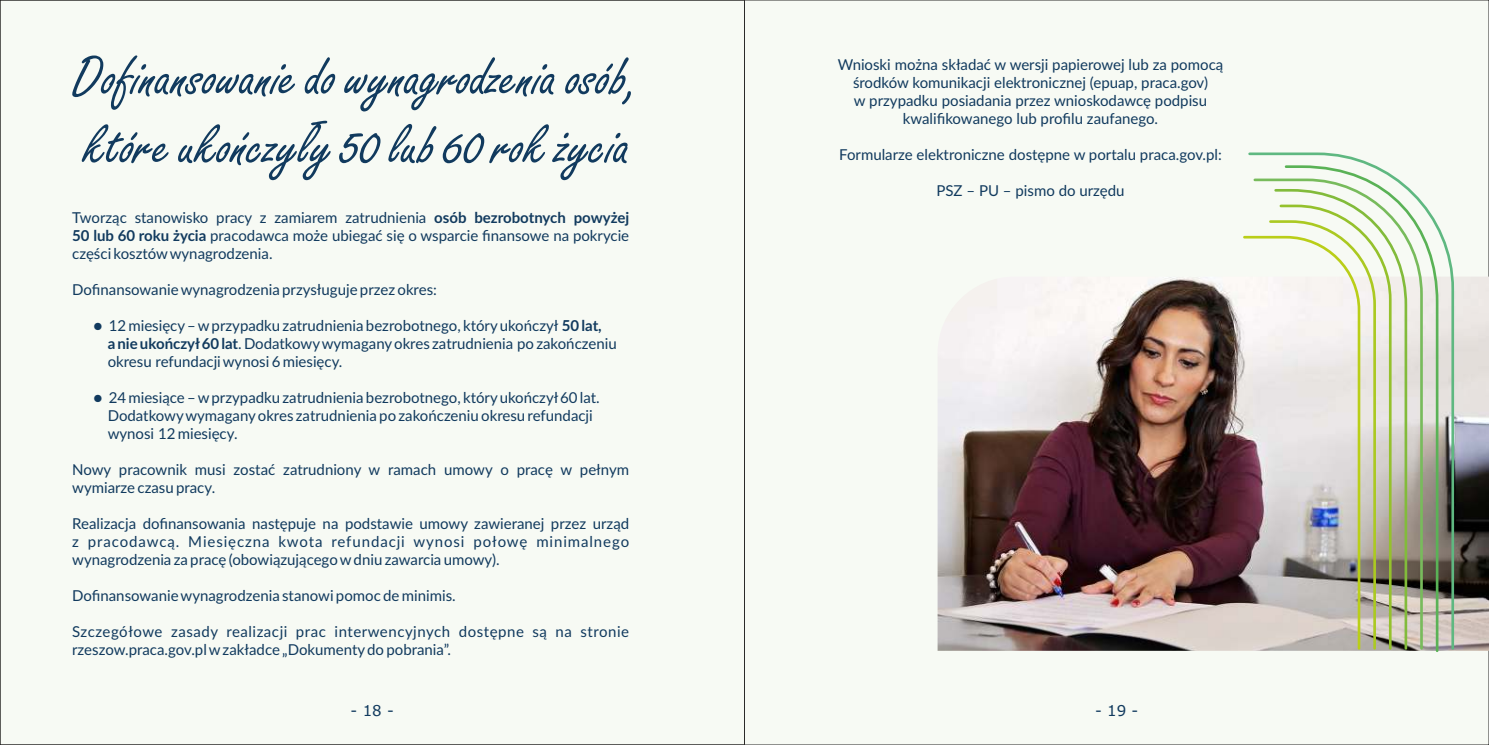
<style>
.page{position:relative;width:1489px;height:745px;background:#fff}
.page>*{position:absolute;margin:0;border:0;box-sizing:border-box;transform-origin:0 0}
.t1{font:58px/68.6px "Freeport";color:#113a5e}
.t2{font:15px/18px "Lato";color:#113a5e}
.t3{font:15px/18px "Lato";letter-spacing:.03em;color:#113a5e}
.t4{font:15px "Verdana";color:#113a5e}
.s1{font-weight:700}
</style>
<div class="page">
<div style="left:2px;top:2px;width:1484px;height:740px;background:#f7faf4"></div>
<img style="left:937px;top:276px;width:551px;height:374px">
<svg style="left:1241px;top:234px;width:5px;height:416px"></svg>
<svg style="left:1246px;top:151px;width:209px;height:499px"></svg>
<svg style="left:1278px;top:203px;width:114px;height:447px"></svg>
<h1 class="t1" style="left:72px;top:49px;width:567px">Dofinansowanie do wynagrodzenia osób, które ukończyły 50 lub 60 rok życia</h1>
<p class="t2" style="left:72px;top:209px;width:558px;text-align:justify">Tworząc stanowisko pracy z zamiarem zatrudnienia <span class="s1">osób bezrobotnych powyżej 50 lub 60 roku życia</span> pracodawca może ubiegać się o wsparcie finansowe na pokrycie części kosztówwynagrodzenia.</p>
<p class="t2" style="left:72px;top:281px;width:366px">Dofinansowanie wynagrodzenia przysługuje przez okres:</p>
<p class="t2" style="left:108px;top:317px;width:510px;text-indent:-14px">● 12 miesięcy– wprzypadku zatrudnienia bezrobotnego, któryukończył <span class="s1">50 lat,<br>a nie ukończył60 lat</span>. Dodatkowywymaganyokres zatrudnienia po zakończeniu okresu refundacji wynosi 6 miesięcy.</p>
<p class="t2" style="left:108px;top:389px;width:493px;text-indent:-14px">● 24 miesiące – wprzypadku zatrudnienia bezrobotnego, któryukończył60 lat.<br>Dodatkowywymaganyokres zatrudnienia po zakończeniu okresu refundacji wynosi 12 miesięcy.</p>
<p class="t2" style="left:72px;top:461px;width:558px">Nowy pracownik musi zostać zatrudniony w ramach umowy o pracę w pełnym wymiarze czasu pracy.</p>
<p class="t2" style="left:72px;top:515px;width:558px;text-align:justify">Realizacja dofinansowania następuje na podstawie umowy zawieranej przez urząd z pracodawcą. Miesięczna kwota refundacji wynosi połowę minimalnego wynagrodzenia za pracę (obowiązującego wdniu zawarcia umowy).</p>
<p class="t2" style="left:72px;top:587px;width:385px">Dofinansowanie wynagrodzenia stanowi pomoc de minimis.</p>
<p class="t3" style="left:72px;top:623px;width:558px">Szczegółowe zasady realizacji prac interwencyjnych dostępne są na stronie rzeszow.praca.gov.pl wzakładce „Dokumentydo pobrania”.</p>
<p class="t2" style="left:837px;top:57px;width:387px;text-align:center">Wnioski można składać w wersji papierowej lub za pomocą środków komunikacji elektronicznej (epuap, praca.gov)<br>w przypadku posiadania przez wnioskodawcę podpisu kwalifikowanego lub profilu zaufanego.</p>
<p class="t2" style="left:839px;top:147px;width:384px">Formularze elektroniczne dostępne w portalu praca.gov.pl:</p>
<p class="t2" style="left:936px;top:183px;width:190px">PSZ – PU – pismo do urzędu</p>
<p class="t4" style="left:350px;top:704px;width:45px">- 18 -</p>
<p class="t4" style="left:1095px;top:704px;width:45px">- 19 -</p>
</div>
